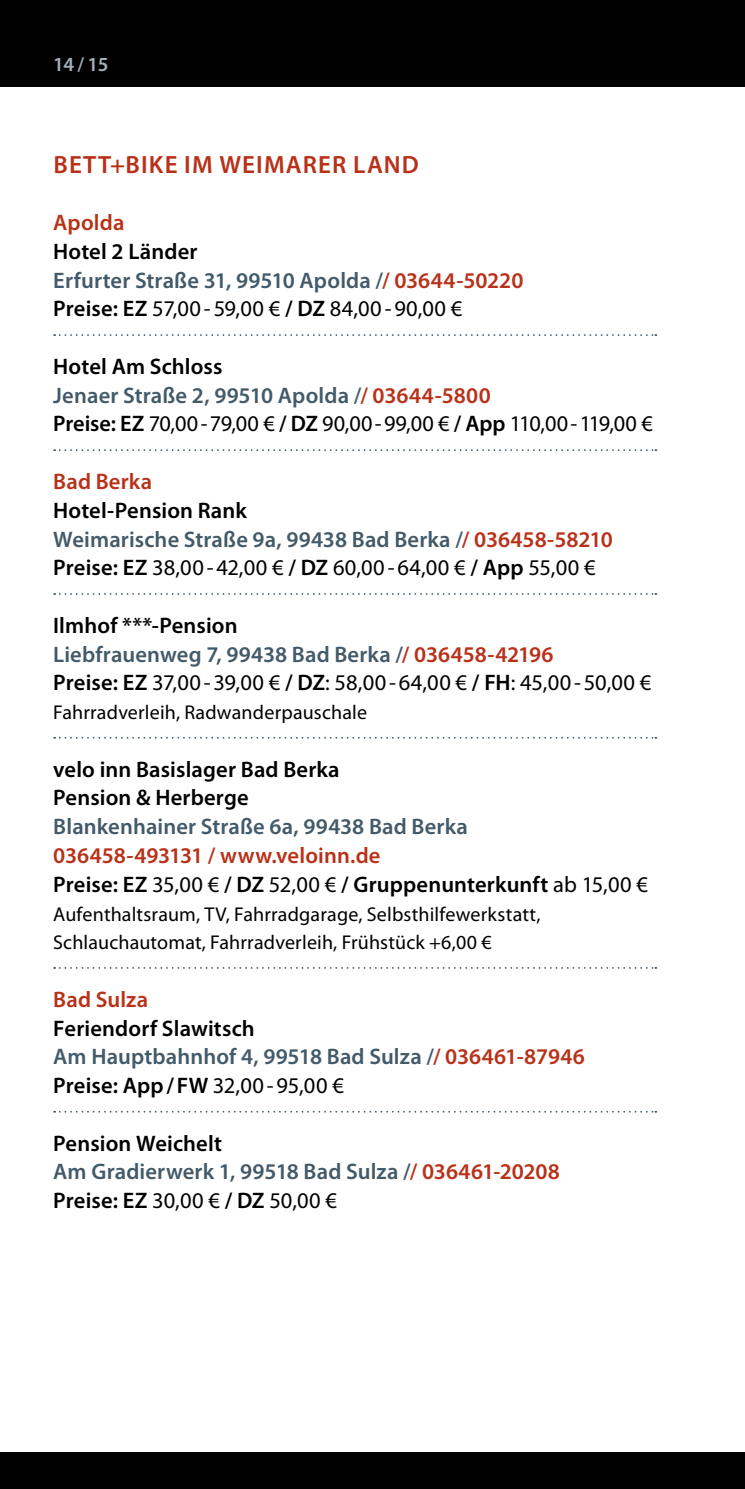
<style>
.page{position:relative;width:745px;height:1489px;background:#fff}
.page>*{position:absolute;margin:0;border:0;box-sizing:border-box;transform-origin:0 0}
.t1{font:600 25px "Myriad Pro";letter-spacing:.045em;color:#b83118}
.t2{font:600 22.5px/28.8px "Myriad Pro";letter-spacing:.005em;color:#425a69}
.t3{font:22.5px/28.8px "Myriad Pro";letter-spacing:.01em;color:#000}
.t4{font:600 22.5px/28.8px "Myriad Pro";letter-spacing:.005em;color:#000}
.t5{font:600 22.5px "Myriad Pro";letter-spacing:.005em;color:#b83118}
.t6{font:20px/28.8px "Myriad Pro";letter-spacing:.01em;color:#000}
.t7{font:600 20px "Myriad Pro";color:#a2b0ba}
.s1{color:#000}
.s2{color:#b83118}
.s3{font-weight:400;color:#000}
.s4{font-weight:600}
.s5{font-weight:600;color:#425a69}
.s6{font-weight:600;color:#b83118}
.s7{font-weight:400}
.s8{color:#425a69}
</style>
<div class="page">
<div style="left:0;top:0;width:744px;height:86px;background:#000"></div>
<div style="left:0;top:1452px;width:744px;height:36px;background:#000"></div>
<svg style="left:54px;top:334px;width:602px;height:2px"></svg>
<svg style="left:54px;top:449px;width:602px;height:2px"></svg>
<svg style="left:54px;top:593px;width:602px;height:2px"></svg>
<svg style="left:54px;top:736px;width:602px;height:2px"></svg>
<svg style="left:54px;top:967px;width:602px;height:1px"></svg>
<svg style="left:54px;top:1110px;width:602px;height:2px"></svg>
<p class="t7" style="left:53px;top:55px;width:57px">14 / 15</p>
<p class="t1" style="left:53px;top:152px;width:367px">BETT+BIKE IM WEIMARER LAND</p>
<p class="t5" style="left:53px;top:211px;width:73px">Apolda</p>
<p class="t2" style="left:53px;top:237px;width:471px"><span class="s1">Hotel 2 Länder<br></span>Erfurter Straße 31, 99510 Apolda /<span class="s2">/ 03644-50220<br></span><span class="s1">Preise: EZ</span> <span class="s3">57,00 - 59,00 €</span> <span class="s1">/ DZ</span> <span class="s3">84,00 - 90,00 €</span></p>
<p class="t3" style="left:53px;top:353px;width:600px"><span class="s4">Hotel Am Schloss<br></span><span class="s5">Jenaer Straße 2, 99510 Apolda /</span><span class="s6">/ 03644-5800<br></span><span class="s4">Preise: EZ</span> 70,00 - 79,00 € <span class="s4">/ DZ</span> 90,00 - 99,00 € <span class="s4">/ App</span> 110,00 - 119,00 €</p>
<p class="t5" style="left:53px;top:470px;width:100px">Bad Berka</p>
<p class="t2" style="left:53px;top:496px;width:561px"><span class="s1">Hotel-Pension Rank<br></span>Weimarische Straße 9a, 99438 Bad Berka /<span class="s2">/ 036458-58210<br></span><span class="s1">Preise: EZ</span> <span class="s3">38,00 - 42,00 €</span> <span class="s1">/ DZ</span> <span class="s3">60,00 - 64,00 €</span> <span class="s1">/ App</span> <span class="s3">55,00 €</span></p>
<p class="t3" style="left:53px;top:611px;width:599px"><span class="s4">Ilmhof ***-Pension<br></span><span class="s5">Liebfrauenweg 7, 99438 Bad Berka /</span><span class="s6">/ 036458-42196<br></span><span class="s4">Preise: EZ</span> 37,00 - 39,00 € <span class="s4">/ DZ</span>: 58,00 - 64,00 € <span class="s4">/ FH</span>: 45,00 - 50,00 €</p>
<p class="t6" style="left:53px;top:698px;width:315px">Fahrradverleih, Radwanderpauschale</p>
<p class="t4" style="left:53px;top:755px;width:288px">velo inn Basislager Bad Berka<br>Pension &amp; Herberge</p>
<p class="t2" style="left:53px;top:812px;width:416px">Blankenhainer Straße 6a, 99438 Bad Berka</p>
<p class="t4" style="left:53px;top:841px;width:596px"><span class="s2">036458-493131 / www.veloinn.de<br></span>Preise: EZ <span class="s7">35,00 €</span> / DZ <span class="s7">52,00 €</span> / Gruppenunterkunft <span class="s7">ab 15,00 €</span></p>
<p class="t6" style="left:53px;top:900px;width:488px">Aufenthaltsraum, TV, Fahrradgarage, Selbsthilfewerkstatt,<br>Schlauchautomat, Fahrradverleih, Frühstück +6,00 €</p>
<p class="t5" style="left:53px;top:987px;width:96px">Bad Sulza</p>
<p class="t4" style="left:53px;top:1014px;width:533px">Feriendorf Slawitsch<br><span class="s8">Am Hauptbahnhof 4, 99518 Bad Sulza /</span><span class="s2">/ 036461-87946<br></span>Preise: App / FW <span class="s7">32,00 - 95,00 €</span></p>
<p class="t2" style="left:53px;top:1129px;width:508px"><span class="s1">Pension Weichelt<br></span>Am Gradierwerk 1, 99518 Bad Sulza /<span class="s2">/ 036461-20208<br></span><span class="s1">Preise: EZ</span> <span class="s3">30,00 €</span> <span class="s1">/ DZ</span> <span class="s3">50,00 €</span></p>
</div>
